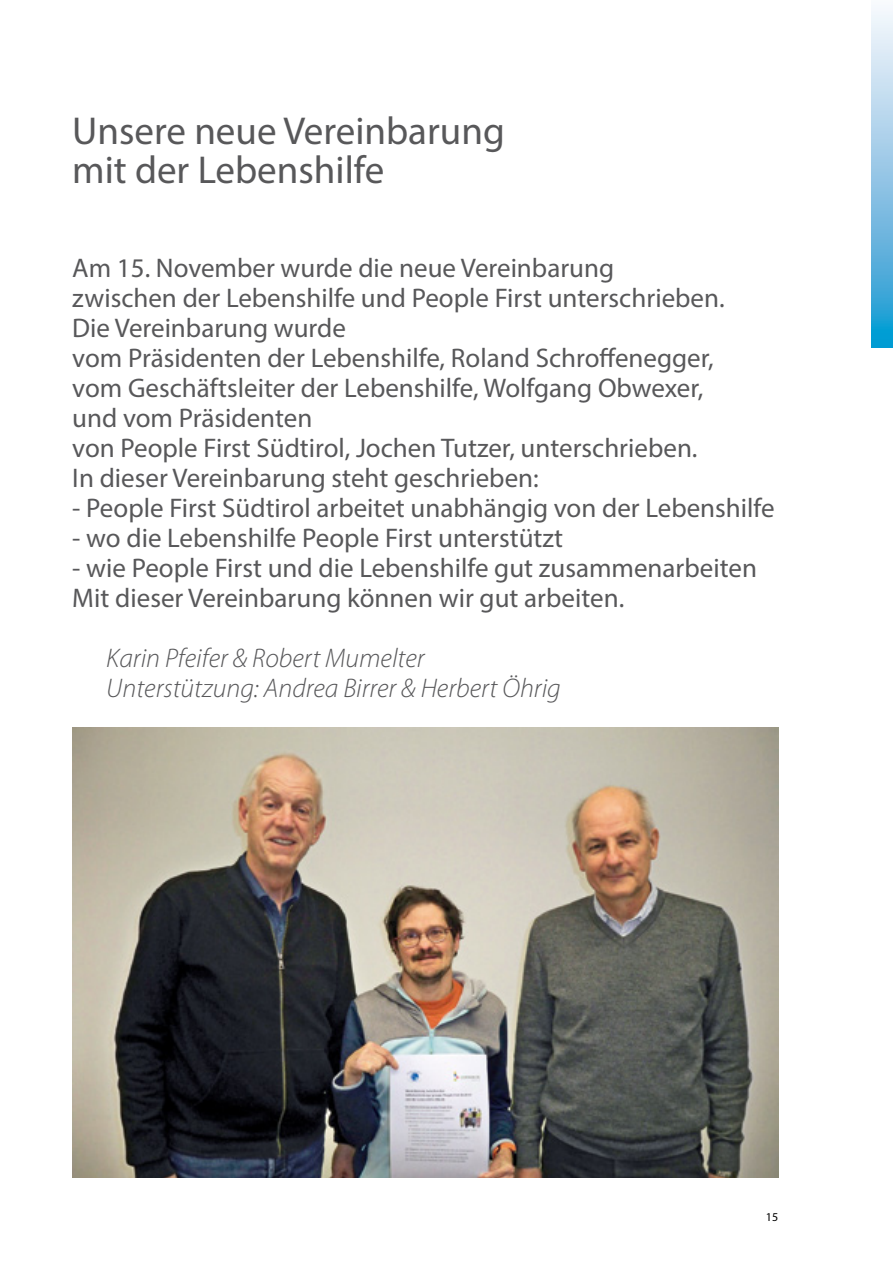
<style>
.page{position:relative;width:893px;height:1263px;background:#fff}
.page>*{position:absolute;margin:0;border:0;box-sizing:border-box;transform-origin:0 0}
.t1{font:39px/39px "Myriad Pro";color:#58585a}
.t2{font:27px/30px "Myriad Pro";color:#58585a}
.t3{font:italic 300 27px/30px "Myriad Pro";color:#58585a}
.t4{font:12px "Myriad Pro";color:#000}
</style>
<div class="page">
<svg style="left:872px;top:10px;width:21px;height:338px;background:#8ac6e5"></svg>
<img style="left:72px;top:727px;width:706px;height:450px">
<h1 class="t1" style="left:72px;top:111px;width:434px">Unsere neue Vereinbarung mit der Lebenshilfe</h1>
<p class="t2" style="left:72px;top:252px;width:654px">Am 15. November wurde die neue Vereinbarung zwischen der Lebenshilfe und People First unterschrieben.<br>Die Vereinbarung wurde<br>vom Präsidenten der Lebenshilfe, Roland Schroffenegger, vom Geschäftsleiter der Lebenshilfe, Wolfgang Obwexer, und vom Präsidenten<br>von People First Südtirol, Jochen Tutzer, unterschrieben.<br>In dieser Vereinbarung steht geschrieben:</p>
<p class="t2" style="left:72px;top:492px;width:704px">- People First Südtirol arbeitet unabhängig von der Lebenshilfe</p>
<p class="t2" style="left:72px;top:522px;width:492px">- wo die Lebenshilfe People First unterstützt</p>
<p class="t2" style="left:72px;top:552px;width:686px">- wie People First und die Lebenshilfe gut zusammenarbeiten<br>Mit dieser Vereinbarung können wir gut arbeiten.</p>
<p class="t3" style="left:106px;top:643px;width:456px">Karin Pfeifer &amp; Robert Mumelter<br>Unterstützung: Andrea Birrer &amp; Herbert Öhrig</p>
<p class="t4" style="left:766px;top:1209px;width:14px">15</p>
</div>
